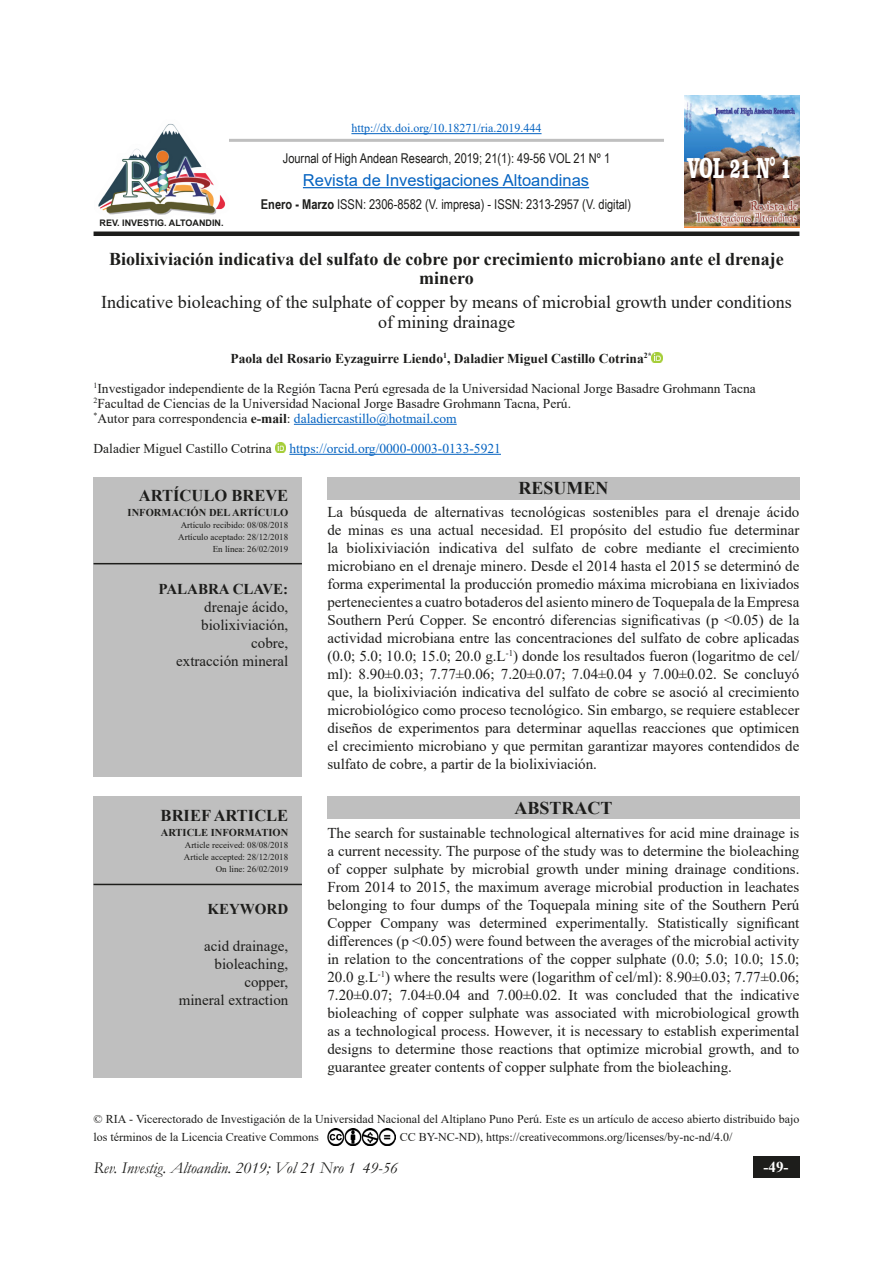
<style>
.page{position:relative;width:893px;height:1263px;background:#fff}
.page>*{position:absolute;margin:0;border:0;box-sizing:border-box;transform-origin:0 0}
.t1{font:900 29.7px "Clarendon BT";color:#fff;scale:.56 1}
.t2{font:700 18px/19.5px "Times New Roman";color:#1d1d1b;text-align:center}
.t3{font:18px/19.5px "Times New Roman";color:#1d1d1b;text-align:center}
.t4{font:italic 16.5px "Garamond";color:#1d1d1b}
.t5{font:16.5px "Arial";color:#0563c1}
.t6{font:700 16.5px "Times New Roman";color:#1d1d1b}
.t7{font:15px/18px "Times New Roman";color:#1d1d1b;text-align:justify}
.t8{font:700 15px "Times New Roman";color:#1d1d1b}
.t9{font:700 15px "Times New Roman";color:#fff}
.t10{font:13.5px "Times New Roman";color:#1d1d1b}
.t11{font:13.5px "Arial Narrow";color:#1d1d1b}
.t12{font:13.5px "Times New Roman";color:#0563c1}
.t13{font:700 13.5px "Times New Roman";color:#1d1d1b}
.t14{font:12px/18px "Times New Roman";color:#1d1d1b}
.t15{font:12px "Times New Roman";color:#0563c1}
.t16{font:700 10.5px "Times New Roman";color:#1d1d1b}
.t17{font:9px "Times New Roman";color:#1d1d1b}
.t18{font:700 9px "Arial";color:#1d1d1b}
.s1{font-weight:700}
.s2{color:#1d1d1b}
.s3{font-weight:700;color:#1d1d1b}
</style>
<div class="page">
<img style="left:684px;top:96px;width:115px;height:131px">
<img style="left:98px;top:123px;width:128px;height:92px">
<hr style="left:303px;top:187px;width:286px;height:1px;background:#0563c1">
<hr style="left:229px;top:139px;width:435px;height:3px;background:#bfbfbf">
<div style="left:94px;top:231px;width:705px;height:5px;background:#1d1d1b"></div>
<img style="left:328px;top:1128px;width:67px;height:18px">
<div style="left:753px;top:1157px;width:46px;height:21px;background:#1d1d1b"></div>
<div style="left:94px;top:477px;width:208px;height:299px;background:#bfbfbf"></div>
<div style="left:327px;top:477px;width:472px;height:23px;background:#bfbfbf"></div>
<hr style="left:94px;top:563px;width:208px;height:1px;background:#1d1d1b">
<div style="left:94px;top:796px;width:208px;height:282px;background:#bfbfbf"></div>
<hr style="left:94px;top:884px;width:208px;height:1px;background:#1d1d1b">
<div style="left:327px;top:796px;width:472px;height:23px;background:#bfbfbf"></div>
<hr style="left:294px;top:424px;width:163px;height:1px;background:#0563c1">
<hr style="left:289px;top:454px;width:212px;height:1px;background:#0563c1">
<svg style="left:652px;top:352px;width:11px;height:11px"></svg>
<svg style="left:275px;top:442px;width:11px;height:11px"></svg>
<hr style="left:351px;top:133px;width:191px;height:1px;background:#0563c1">
<p class="t18" style="left:100px;top:217px;width:126px">REV. INVESTIG. ALTOANDIN.</p>
<p class="t15" style="left:351px;top:120px;width:192px">http://dx.doi.org/10.18271/ria.2019.444</p>
<p class="t11" style="left:283px;top:148px;width:329px">Journal of High Andean Research, 2019; 21(1): 49-56 VOL 21 Nº 1</p>
<p class="t5" style="left:303px;top:169px;width:288px">Revista de Investigaciones Altoandinas</p>
<p class="t11" style="left:261px;top:194px;width:372px"><span class="s1">Enero - Marzo</span> ISSN: 2306-8582 (V. impresa) - ISSN: 2313-2957 (V. digital)</p>
<h1 class="t1" style="left:688px;top:149px;width:187px">VOL 21 N° 1</h1>
<p class="t2" style="left:109px;top:249px;width:676px">Biolixiviación indicativa del sulfato de cobre por crecimiento microbiano ante el drenaje minero</p>
<p class="t3" style="left:101px;top:292px;width:692px">Indicative bioleaching of the sulphate of copper by means of microbial growth under conditions of mining drainage</p>
<p class="t13" style="left:230px;top:349px;width:423px">Paola del Rosario Eyzaguirre Liendo<sup>1</sup>, Daladier Miguel Castillo Cotrina<sup>2*</sup></p>
<p class="t10" style="left:94px;top:379px;width:664px"><sup>1</sup>Investigador independiente de la Región Tacna Perú egresada de la Universidad Nacional Jorge Basadre Grohmann Tacna</p>
<p class="t10" style="left:94px;top:394px;width:479px"><sup>2</sup>Facultad de Ciencias de la Universidad Nacional Jorge Basadre Grohmann Tacna, Perú.</p>
<p class="t12" style="left:94px;top:409px;width:365px"><sup>*</sup><span class="s2">Autor para correspondencia</span> <span class="s3">e-mail</span><span class="s2">:</span> daladiercastillo@hotmail.com</p>
<p class="t10" style="left:94px;top:439px;width:180px">Daladier Miguel Castillo Cotrina</p>
<p class="t12" style="left:289px;top:439px;width:213px">https://orcid.org/0000-0003-0133-5921</p>
<p class="t6" style="left:139px;top:483px;width:151px">ARTÍCULO BREVE</p>
<p class="t2" style="left:518px;top:478px;width:91px">RESUMEN</p>
<p class="t16" style="left:128px;top:504px;width:162px">INFORMACIÓN DEL ARTÍCULO</p>
<p class="t17" style="left:181px;top:518px;width:109px">Artículo recibido: 08/08/2018</p>
<p class="t17" style="left:178px;top:530px;width:111px">Artículo aceptado: 28/12/2018</p>
<p class="t17" style="left:213px;top:542px;width:77px">En línea: 26/02/2019</p>
<p class="t7" style="left:327px;top:503px;width:474px">La búsqueda de alternativas tecnológicas sostenibles para el drenaje ácido de minas es una actual necesidad. El propósito del estudio fue determinar la biolixiviación indicativa del sulfato de cobre mediante el crecimiento microbiano en el drenaje minero. Desde el 2014 hasta el 2015 se determinó de forma experimental la producción promedio máxima microbiana en lixiviados pertenecientes a cuatro botaderos del asiento minero de Toquepala de la Empresa Southern Perú Copper. Se encontró diferencias significativas (p &lt;0.05) de la actividad microbiana entre las concentraciones del sulfato de cobre aplicadas (0.0; 5.0; 10.0; 15.0; 20.0 g.L<sup>-1</sup>) donde los resultados fueron (logaritmo de cel/ ml): 8.90±0.03; 7.77±0.06; 7.20±0.07; 7.04±0.04 y 7.00±0.02. Se concluyó que, la biolixiviación indicativa del sulfato de cobre se asoció al crecimiento microbiológico como proceso tecnológico. Sin embargo, se requiere establecer diseños de experimentos para determinar aquellas reacciones que optimicen el crecimiento microbiano y que permitan garantizar mayores contendidos de sulfato de cobre, a partir de la biolixiviación.</p>
<p class="t8" style="left:158px;top:578px;width:131px">PALABRA CLAVE:</p>
<p class="t7" style="left:201px;top:597px;width:89px">drenaje ácido, biolixiviación,</p>
<p class="t7" style="left:251px;top:633px;width:39px">cobre,</p>
<p class="t7" style="left:176px;top:651px;width:114px">extracción mineral</p>
<p class="t6" style="left:161px;top:804px;width:129px">BRIEF ARTICLE</p>
<p class="t16" style="left:161px;top:825px;width:129px">ARTICLE INFORMATION</p>
<p class="t17" style="left:185px;top:839px;width:105px">Article received: 08/08/2018</p>
<p class="t17" style="left:184px;top:851px;width:106px">Article accepted: 28/12/2018</p>
<p class="t17" style="left:216px;top:863px;width:74px">On line: 26/02/2019</p>
<p class="t8" style="left:207px;top:899px;width:82px">KEYWORD</p>
<p class="t7" style="left:204px;top:936px;width:86px">acid drainage,</p>
<p class="t7" style="left:215px;top:954px;width:75px">bioleaching,</p>
<p class="t7" style="left:244px;top:972px;width:45px">copper,</p>
<p class="t7" style="left:179px;top:990px;width:111px">mineral extraction</p>
<p class="t2" style="left:515px;top:797px;width:100px">ABSTRACT</p>
<p class="t7" style="left:327px;top:823px;width:474px">The search for sustainable technological alternatives for acid mine drainage is a current necessity. The purpose of the study was to determine the bioleaching of copper sulphate by microbial growth under mining drainage conditions.<br>From 2014 to 2015, the maximum average microbial production in leachates belonging to four dumps of the Toquepala mining site of the Southern Perú Copper Company was determined experimentally. Statistically significant differences (p &lt;0.05) were found between the averages of the microbial activity in relation to the concentrations of the copper sulphate (0.0; 5.0; 10.0; 15.0; 20.0 g.L<sup>-1</sup>) where the results were (logarithm of cel/ml): 8.90±0.03; 7.77±0.06; 7.20±0.07; 7.04±0.04 and 7.00±0.02. It was concluded that the indicative bioleaching of copper sulphate was associated with microbiological growth as a technological process. However, it is necessary to establish experimental designs to determine those reactions that optimize microbial growth, and to guarantee greater contents of copper sulphate from the bioleaching.</p>
<p class="t14" style="left:94px;top:1109px;width:707px">© RIA - Vicerectorado de Investigación de la Universidad Nacional del Altiplano Puno Perú. Este es un artículo de acceso abierto distribuido bajo los términos de la Licencia Creative Commons</p>
<p class="t14" style="left:400px;top:1127px;width:334px">CC BY-NC-ND), https://creativecommons.org/licenses/by-nc-nd/4.0/</p>
<p class="t4" style="left:94px;top:1156px;width:306px">Rev. Investig. Altoandin. 2019; Vol 21 Nro 1 49-56</p>
<p class="t9" style="left:763px;top:1156px;width:26px">-49-</p>
</div>
